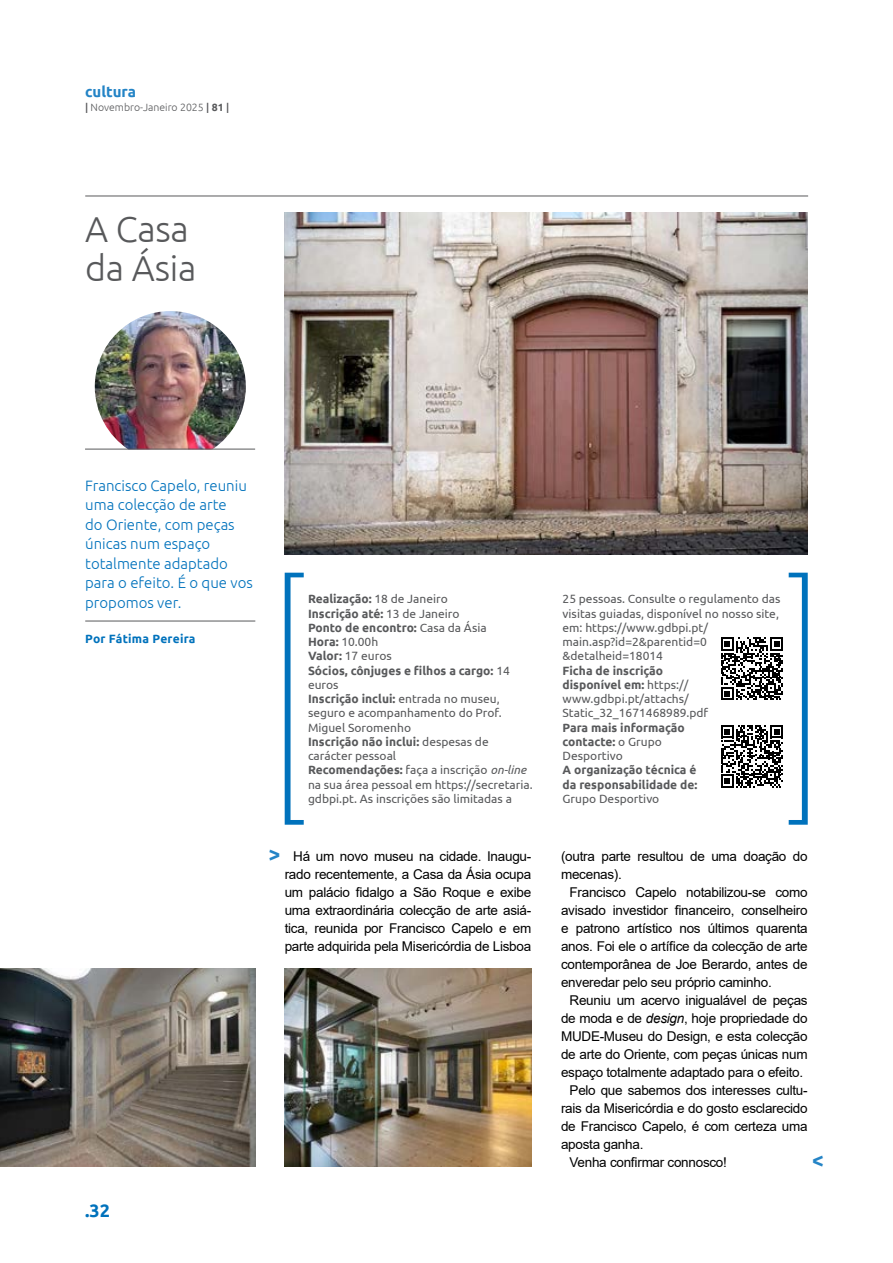
<style>
.page{position:relative;width:893px;height:1263px;background:#fff}
.page>*{position:absolute;margin:0;border:0;box-sizing:border-box;transform-origin:0 0}
.t1{font:300 36px/39px "Ubuntu";letter-spacing:-.01em;color:#58595b}
.t2{font:500 21px "Ubuntu";color:#2484c6}
.t3{font:700 18px "Ubuntu";color:#0072bc}
.t4{font:300 15px/19.5px "Ubuntu";color:#0072bc}
.t5{font:700 15px "Ubuntu";color:#2484c6}
.t6{font:13.5px/18px "Arial";letter-spacing:-.02em;color:#000;text-align:justify}
.t7{font:12px/14.2px "Ubuntu";color:#58595b}
.t8{font:700 12px/14.2px "Ubuntu";color:#58595b}
.t9{font:700 12px "Ubuntu";letter-spacing:.02em;color:#0072bc}
.t10{font:300 10.5px "Ubuntu";color:#58595b}
.s1{font-weight:500}
.s2{font-weight:700}
.s3{font-style:italic}
.s4{font-weight:400}
</style>
<div class="page">
<hr style="left:85px;top:196px;width:723px;height:1px;background:#58595b">
<hr style="left:85px;top:621px;width:170px;height:1px;background:#58595b">
<svg style="left:285px;top:573px;width:19px;height:252px"></svg>
<svg style="left:789px;top:573px;width:19px;height:252px"></svg>
<svg style="left:721px;top:637px;width:62px;height:63px"></svg>
<svg style="left:721px;top:725px;width:62px;height:63px"></svg>
<img style="left:95px;top:311px;width:151px;height:138px">
<hr style="left:85px;top:449px;width:170px;height:1px;background:#58595b">
<img style="left:285px;top:213px;width:523px;height:342px">
<img style="left:285px;top:969px;width:246px;height:198px">
<img style="left:0;top:969px;width:255px;height:198px">
<p class="t5" style="left:85px;top:82px;width:53px">cultura</p>
<p class="t10" style="left:85px;top:101px;width:146px"><span class="s1">|</span> Novembro-Janeiro 2025 <span class="s1">|</span> <span class="s2">81</span> <span class="s1">|</span></p>
<h1 class="t1" style="left:85px;top:209px;width:113px">A Casa da Ásia</h1>
<p class="t4" style="left:85px;top:475px;width:169px">Francisco Capelo, reuniu uma colecção de arte<br>do Oriente, com peças únicas num espaço totalmente adaptado para o efeito. É o que vos propomos ver.</p>
<p class="t9" style="left:85px;top:632px;width:112px">Por Fátima Pereira</p>
<p class="t7" style="left:308px;top:592px;width:226px"><span class="s2">Realização:</span> 18 de Janeiro<br><span class="s2">Inscrição até:</span> 13 de Janeiro<br><span class="s2">Ponto de encontro:</span> Casa da Ásia<br><span class="s2">Hora:</span> 10.00h<br><span class="s2">Valor:</span> 17 euros<br><span class="s2">Sócios, cônjuges e filhos a cargo:</span> 14 euros<br><span class="s2">Inscrição inclui:</span> entrada no museu, seguro e acompanhamento do Prof.<br>Miguel Soromenho<br><span class="s2">Inscrição não inclui:</span> despesas de carácter pessoal<br><span class="s2">Recomendações:</span> faça a inscrição <span class="s3">on-line </span>na sua área pessoal em https://secretaria. gdbpi.pt. As inscrições são limitadas a</p>
<p class="t7" style="left:563px;top:592px;width:219px">25 pessoas. Consulte o regulamento das visitas guiadas, disponível no nosso site, em: https://www.gdbpi.pt/ main.asp?id=2&amp;parentid=0 &amp;detalheid=18014</p>
<p class="t7" style="left:563px;top:663px;width:147px"><span class="s2">Ficha de inscrição disponível em:</span> https:// www.gdbpi.pt/attachs/<br>Static_32_1671468989.pdf</p>
<p class="t8" style="left:563px;top:720px;width:124px">Para mais informação contacte: <span class="s4">o Grupo<br>Desportivo</span></p>
<p class="t8" style="left:563px;top:763px;width:136px">A organização técnica é da responsabilidade de:</p>
<p class="t7" style="left:563px;top:791px;width:98px">Grupo Desportivo</p>
<h3 class="t3" style="left:85px;top:1199px;width:26px">.32</h3>
<h2 class="t2" style="left:268px;top:841px;width:13px">&gt;</h2>
<p class="t6" style="left:285px;top:847px;width:248px;text-indent:9px">Há um novo museu na cidade. Inaugu&shy;rado recentemente, a Casa da Ásia ocupa um palácio fidalgo a São Roque e exibe uma extraordinária colecção de arte asiá&shy;tica, reunida por Francisco Capelo e em parte adquirida pela Misericórdia de Lisboa</p>
<p class="t6" style="left:561px;top:847px;width:248px">(outra parte resultou de uma doação do mecenas).</p>
<p class="t6" style="left:561px;top:883px;width:248px;text-indent:9px">Francisco Capelo notabilizou-se como avisado investidor financeiro, conselheiro e patrono artístico nos últimos quarenta anos. Foi ele o artífice da colecção de arte contemporânea de Joe Berardo, antes de enveredar pelo seu próprio caminho.</p>
<p class="t6" style="left:570px;top:991px;width:240px">Reuniu um acervo inigualável de peças</p>
<p class="t6" style="left:561px;top:1009px;width:248px">de moda e de <span class="s3">design</span>, hoje propriedade do</p>
<p class="t6" style="left:561px;top:1027px;width:248px">MUDE-Museu do Design, e esta colecção</p>
<p class="t6" style="left:561px;top:1045px;width:248px">de arte do Oriente, com peças únicas num</p>
<p class="t6" style="left:561px;top:1063px;width:244px">espaço totalmente adaptado para o efeito.</p>
<p class="t6" style="left:570px;top:1081px;width:240px">Pelo que sabemos dos interesses cultu-</p>
<p class="t6" style="left:561px;top:1099px;width:248px">rais da Misericórdia e do gosto esclarecido</p>
<p class="t6" style="left:561px;top:1117px;width:248px">de Francisco Capelo, é com certeza uma</p>
<p class="t6" style="left:561px;top:1135px;width:84px">aposta ganha.</p>
<p class="t6" style="left:570px;top:1153px;width:159px">Venha confirmar connosco!</p>
<h2 class="t2" style="left:812px;top:1146px;width:13px">&lt;</h2>
</div>
